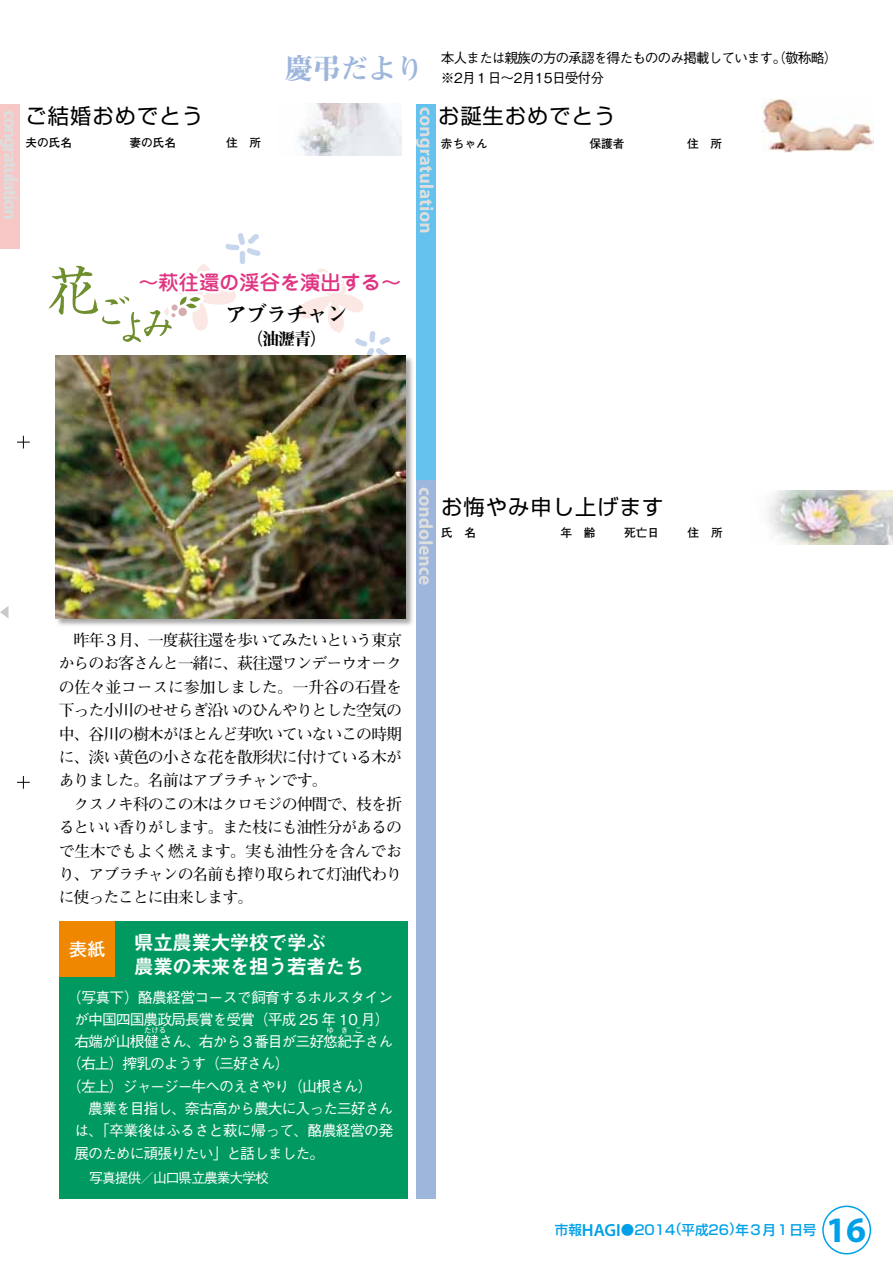
<style>
.page{position:relative;width:893px;height:1263px;background:#fff}
.page>*{position:absolute;margin:0;border:0;box-sizing:border-box;transform-origin:0 0}
.t1{font:700 36px "Myriad Pro";color:#00a0e9}
.t2{font:28.65px "Midashi Min Pro MA31";letter-spacing:-.035em;color:#9eb6db}
.t3{font:21.3px "Shin Go Pro";letter-spacing:.05em;color:#000}
.t4{font:21.3px "Midashi Min Pro MA31";letter-spacing:-.05em;color:#000}
.t5{font:20.25px/24.5px "Midashi Go Pro MB31";letter-spacing:-.055em;color:#fff}
.t6{font:20.25px "G Jun 34 Pro Medium 90 pv RKSJ H";color:#e03582}
.t7{font:700 18px "Futo Go B101 Pro";color:#fff}
.t8{font:600 17.55px "Myriad Pro";color:#00a0e9}
.t9{font:16.95px "Midashi Min Pro MA31";color:#000}
.t10{font:700 15.9px/23.4px "Futo Min A101 Pro";letter-spacing:-.065em;color:#000}
.t11{font:500 14.85px "Gothic BBB Pro";letter-spacing:-.07em;color:#fff}
.t12{font:500 14.85px/22.4px "Gothic BBB Pro";letter-spacing:-.05em;color:#fff}
.t13{font:500 14.85px "Gothic BBB Pro";letter-spacing:-.045em;color:#fff}
.t14{font:500 13.8px "Gothic BBB Pro";letter-spacing:-.075em;color:#000}
.t15{font:500 13.8px "Gothic BBB Pro";letter-spacing:-.075em;color:#fff}
.t16{font:500 13.5px "Shin Go Pro";color:#00a0e9}
.t17{font:700 11.7px "Futo Go B101 Pro";color:#000}
.t18{font:500 7.5px "Gothic BBB Pro";letter-spacing:.45em;color:#fff}
.s1{font-family:"Shin Go Pro";font-weight:500;font-size:13.5px}
</style>
<div class="page">
<div style="left:822px;top:1205px;width:49px;height:49px;border:2px solid #00a0e9;border-radius:50%"></div>
<svg style="left:17px;top:436px;width:13px;height:12px"></svg>
<svg style="left:17px;top:776px;width:13px;height:13px"></svg>
<svg style="left:0;top:606px;width:9px;height:13px"></svg>
<svg style="left:48px;top:233px;width:342px;height:122px"></svg>
<div style="left:178px;top:308px;width:9px;height:8px;background:#d6acae;border-radius:50%"></div>
<div style="left:416px;top:104px;width:19px;height:383px;background:#65c2ef"></div>
<img style="left:763px;top:99px;width:110px;height:54px">
<svg style="left:416px;top:107px;width:17px;height:125px"></svg>
<img style="left:769px;top:491px;width:124px;height:53px">
<div style="left:416px;top:480px;width:20px;height:718px;background:#9eb6db"></div>
<svg style="left:419px;top:488px;width:14px;height:97px"></svg>
<div style="left:55px;top:355px;width:359px;height:272px;background:#000;opacity:.35"></div>
<img style="left:55px;top:356px;width:351px;height:262px">
<div style="left:0;top:104px;width:20px;height:145px;background:#f7c7c6"></div>
<svg style="left:0;top:111px;width:18px;height:108px"></svg>
<img style="left:297px;top:103px;width:104px;height:52px">
<div style="left:60px;top:921px;width:348px;height:277px;background:#009a61"></div>
<div style="left:60px;top:921px;width:55px;height:56px;background:#f08700"></div>
<h2 class="t2" style="left:285px;top:46px;width:141px">慶弔だより</h2>
<p class="t14" style="left:441px;top:47px;width:398px">本人または親族の方の承認を得たもののみ掲載しています。（敬称略(</p>
<p class="t14" style="left:441px;top:67px;width:165px">※ 月2 １日〜月2 15日受付分</p>
<h3 class="t3" style="left:26px;top:99px;width:179px">ご結婚おめでとう</h3>
<h3 class="t3" style="left:438px;top:99px;width:179px">お誕生おめでとう</h3>
<p class="t17" style="left:26px;top:134px;width:48px">夫の氏名</p>
<p class="t17" style="left:129px;top:134px;width:48px">妻の氏名</p>
<p class="t17" style="left:226px;top:134px;width:37px">住　所</p>
<p class="t17" style="left:441px;top:134px;width:48px">赤ちゃん</p>
<p class="t17" style="left:590px;top:134px;width:37px">保護者</p>
<p class="t17" style="left:687px;top:134px;width:37px">住　所</p>
<p class="t6" style="left:138px;top:266px;width:265px">～萩往還の渓谷を演出する~</p>
<h3 class="t4" style="left:226px;top:298px;width:124px">アブラチャン</h3>
<p class="t9" style="left:246px;top:325px;width:83px">（油瀝青(</p>
<p class="t10" style="left:59px;top:626px;width:345px">　昨年３月、一度萩往還を歩いてみたいという東京からのお客さんと一緒に、萩往還ワンデーウオークの佐々並コースに参加しました。一升谷の石畳を下った小川のせせらぎ沿いのひんやりとした空気の中、谷川の樹木がほとんど芽吹いていないこの時期に、淡い黄色の小さな花を散形状に付けている木がありました。名前はアブラチャンです。<br>　クスノキ科のこの木はクロモジの仲間で、枝を折るといい香りがします。また枝にも油性分があるので生木でもよく燃えます。実も油性分を含んでおり、アブラチャンの名前も搾り取られて灯油代わりに使ったことに由来します。</p>
<p class="t5" style="left:134px;top:927px;width:232px">県立農業大学校で学ぶ<br>農業の未来を担う若者たち</p>
<p class="t7" style="left:69px;top:935px;width:38px">表紙</p>
<p class="t12" style="left:74px;top:984px;width:320px;text-indent:-7px">（写真下）酪農経営コースで飼育するホルスタインが中国四国農政局長賞を受賞（平成 25 年 10 月(右端が山根健さん、</p>
<p class="t18" style="left:327px;top:1024px;width:37px">ゆきこ</p>
<p class="t18" style="left:144px;top:1024px;width:24px">たける</p>
<p class="t11" style="left:199px;top:1030px;width:196px">右から３番目が三好悠紀子さん</p>
<p class="t11" style="left:67px;top:1052px;width:224px">（右上）搾乳のようす（三好さん(</p>
<p class="t11" style="left:67px;top:1074px;width:307px">（左上）ジャージー牛へのえさやり（山根さん(</p>
<p class="t11" style="left:74px;top:1096px;width:320px">　農業を目指し、奈古高から農大に入った三好さん</p>
<p class="t13" style="left:74px;top:1119px;width:320px">は、「卒業後はふるさと萩に帰って、酪農経営の発</p>
<p class="t11" style="left:74px;top:1141px;width:252px">展のために頑張りたい」と話しました。</p>
<p class="t15" style="left:89px;top:1167px;width:181px">写真提供／山口県立農業大学校</p>
<h3 class="t3" style="left:441px;top:490px;width:224px">お悔やみ申し上げます</h3>
<p class="t17" style="left:441px;top:524px;width:37px">氏　名</p>
<p class="t17" style="left:560px;top:524px;width:37px">年　齢</p>
<p class="t17" style="left:624px;top:524px;width:37px">死亡日</p>
<p class="t17" style="left:688px;top:524px;width:37px">住　所</p>
<p class="t16" style="left:669px;top:1219px;width:149px">（平成26 年）３月１日号</p>
<p class="t8" style="left:555px;top:1219px;width:67px"><span class="s1">市報</span>HAGI</p>
<p class="t16" style="left:621px;top:1219px;width:56px">●2014</p>
<h1 class="t1" style="left:826px;top:1206px;width:41px">16</h1>
</div>
